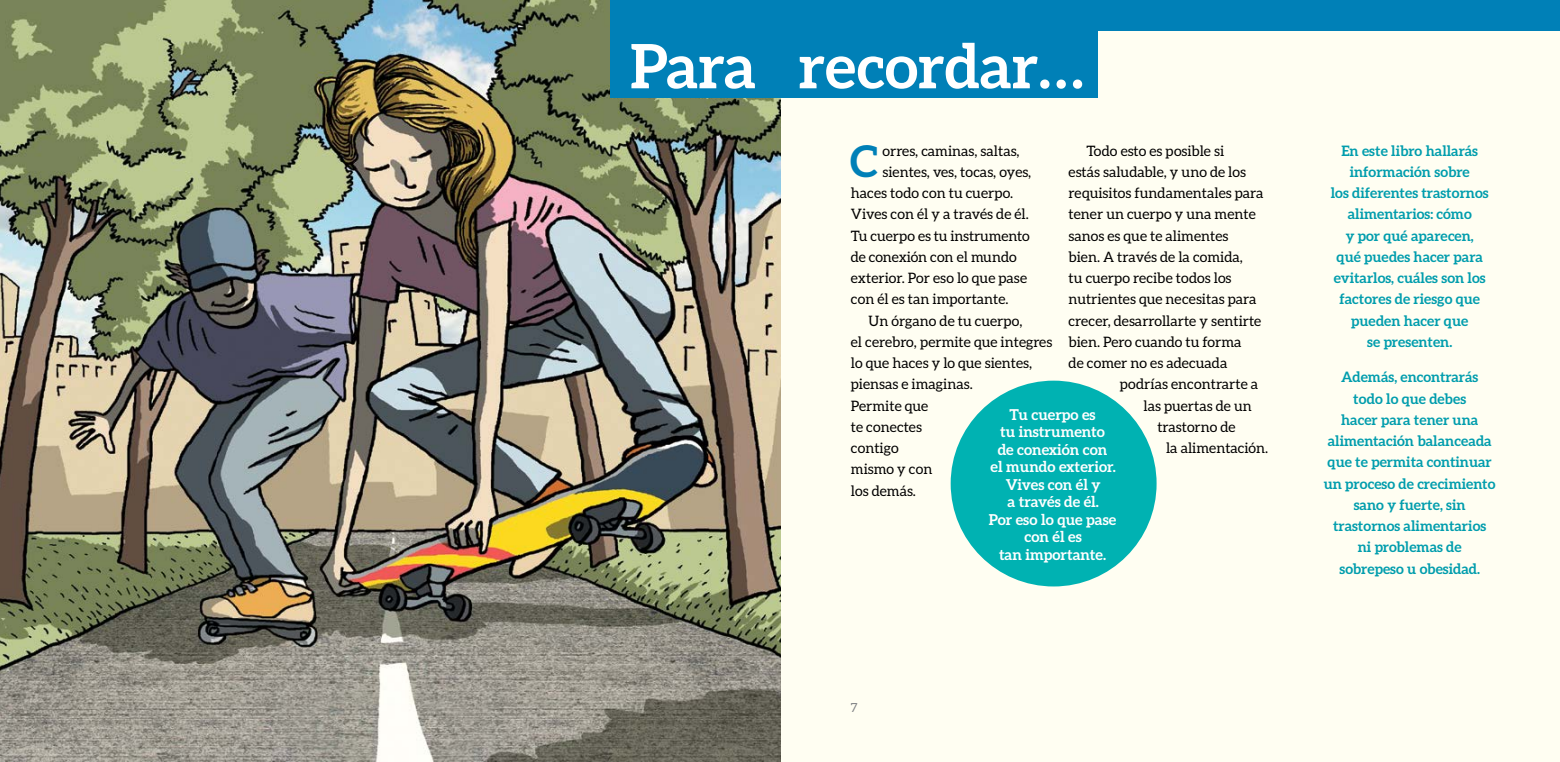
<style>
.page{position:relative;width:1560px;height:762px;background:#fff}
.page>*{position:absolute;margin:0;border:0;box-sizing:border-box;transform-origin:0 0}
.t1{font:700 61.25px "Aleo";color:#fff}
.t2{font:700 43.75px "Aleo";color:#0080b7}
.t3{font:700 15px/17.5px "Aleo";color:#fff;text-align:center}
.t4{font:14.38px/21.2px "Aleo";color:#000}
.t5{font:700 14.38px/21.2px "Aleo";color:#009dad;text-align:center}
.t6{font:12.5px "Aleo";color:#808285}
</style>
<div class="page">
<div style="left:780px;top:0;width:779px;height:762px;background:#fffef2"></div>
<img style="left:0;top:0;width:780px;height:762px">
<div style="left:610px;top:0;width:488px;height:97px;background:#0080b7"></div>
<div style="left:610px;top:0;width:949px;height:30px;background:#0080b7"></div>
<div style="left:950px;top:381px;width:206px;height:205px;background:#00b2b2;border-radius:50%"></div>
<h1 class="t1" style="left:630px;top:31px;width:455px">Para recordar…</h1>
<h2 class="t2" style="left:850px;top:136px;width:29px">C</h2>
<p class="t4" style="left:882px;top:140px;width:138px">orres, caminas, saltas,</p>
<p class="t4" style="left:1068px;top:140px;width:196px;text-indent:18px">Todo esto es posible si<br>estás saludable, y uno de los requisitos fundamentales para tener un cuerpo y una mente sanos es que te alimentes<br>bien. A través de la comida,<br>tu cuerpo recibe todos los nutrientes que necesitas para crecer, desarrollarte y sentirte bien. Pero cuando tu forma<br>de comer no es adecuada</p>
<p class="t4" style="left:1119px;top:373px;width:140px">podrías encontrarte a</p>
<p class="t4" style="left:1143px;top:395px;width:110px">las puertas de un</p>
<p class="t4" style="left:1157px;top:416px;width:80px">trastorno de</p>
<p class="t4" style="left:1165px;top:437px;width:104px">la alimentación.</p>
<p class="t4" style="left:882px;top:161px;width:150px">sientes, ves, tocas, oyes,</p>
<p class="t4" style="left:850px;top:182px;width:164px">haces todo con tu cuerpo.</p>
<p class="t4" style="left:850px;top:203px;width:179px">Vives con él y a través de él.</p>
<p class="t4" style="left:850px;top:225px;width:180px">Tu cuerpo es tu instrumento</p>
<p class="t4" style="left:850px;top:246px;width:167px">de conexión con el mundo</p>
<p class="t4" style="left:850px;top:267px;width:178px">exterior. Por eso lo que pase</p>
<p class="t4" style="left:850px;top:288px;width:159px">con él es tan importante.</p>
<p class="t4" style="left:868px;top:310px;width:155px">Un órgano de tu cuerpo,</p>
<p class="t4" style="left:850px;top:331px;width:203px">el cerebro, permite que integres</p>
<p class="t4" style="left:850px;top:352px;width:183px">lo que haces y lo que sientes,</p>
<p class="t4" style="left:850px;top:373px;width:123px">piensas e imaginas.</p>
<p class="t4" style="left:850px;top:395px;width:79px">Permite que</p>
<p class="t4" style="left:850px;top:416px;width:72px">te conectes</p>
<p class="t4" style="left:850px;top:437px;width:49px">contigo</p>
<p class="t4" style="left:850px;top:458px;width:83px">mismo y con</p>
<p class="t4" style="left:850px;top:480px;width:67px">los demás.</p>
<p class="t3" style="left:988px;top:405px;width:129px">Tu cuerpo es<br>tu instrumento<br>de conexión con<br>el mundo exterior.<br>Vives con él y<br>a través de él.<br>Por eso lo que pase con él es<br>tan importante.</p>
<p class="t6" style="left:850px;top:700px;width:8px">7</p>
<p class="t5" style="left:1330px;top:140px;width:159px">En este libro hallarás información sobre<br>los diferentes trastornos alimentarios: cómo<br>y por qué aparecen,<br>qué puedes hacer para evitarlos, cuáles son los factores de riesgo que pueden hacer que<br>se presenten.</p>
<p class="t5" style="left:1323px;top:366px;width:173px">Además, encontrarás<br>todo lo que debes<br>hacer para tener una alimentación balanceada que te permita continuar un proceso de crecimiento sano y fuerte, sin trastornos alimentarios<br>ni problemas de sobrepeso u obesidad.</p>
</div>
